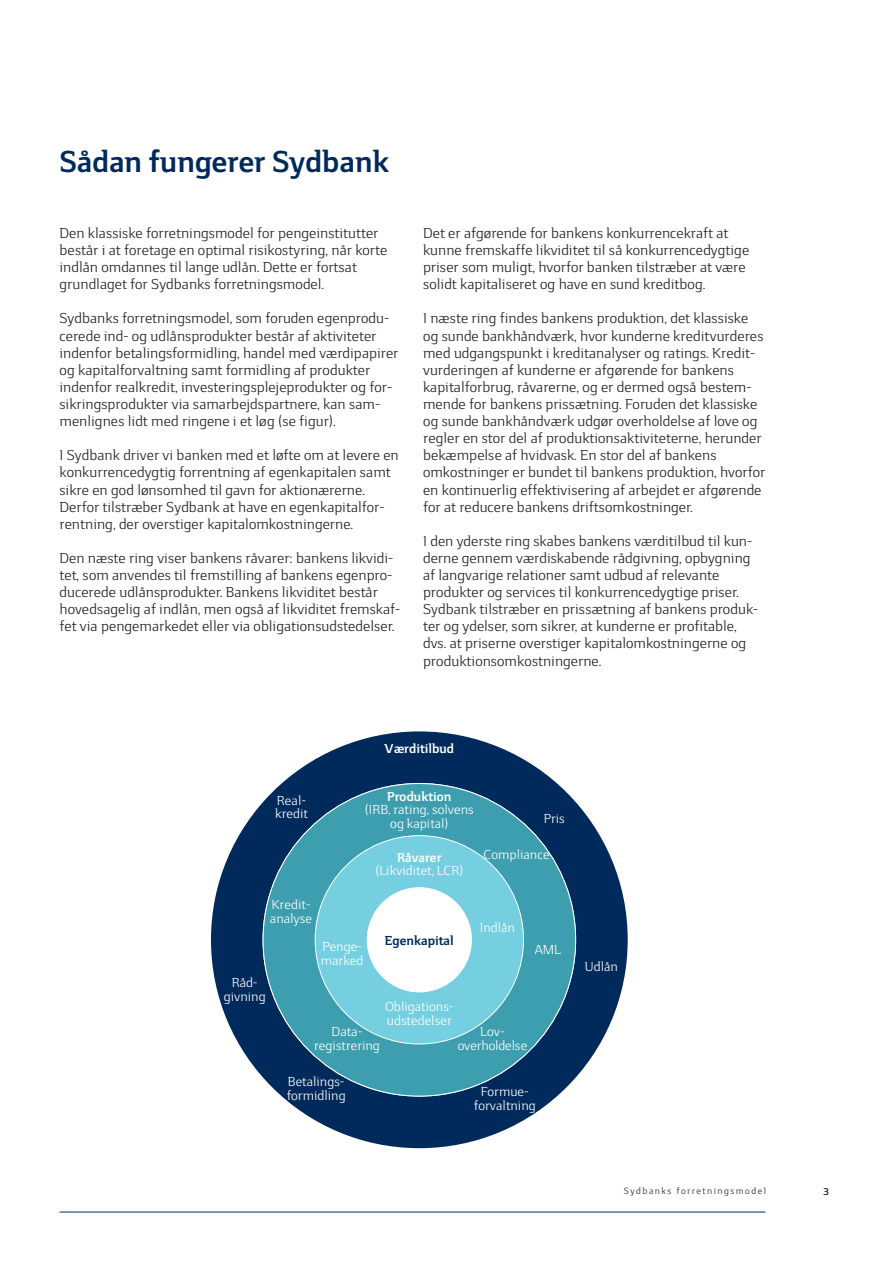
<style>
.page{position:relative;width:893px;height:1263px;background:#fff}
.page>*{position:absolute;margin:0;border:0;box-sizing:border-box;transform-origin:0 0}
.Overskift_Indhold{font:700 30px "Sydbank Sans";color:#002a5b}
.Brødtekst{font:14.25px/17.1px "Sydbank Sans";color:#231f20}
.t1{font:12.9px/13.6px "Sydbank Sans";color:#fff}
.t2{font:700 12.9px "Sydbank Sans";color:#fff}
.t3{font:700 12.9px "Sydbank Sans";color:#002a5b}
.t4{font:700 9.75px "Sydbank Sans";color:#231f20}
.t5{font:9px "Sydbank Sans";letter-spacing:.16em;color:#231f20}
</style>
<div class="page">
<hr style="left:60px;top:1212px;width:705px;height:1px;background:#002a5b">
<div style="left:211px;top:731px;width:417px;height:417px;background:#002a5b;border-radius:50%"></div>
<div style="left:263px;top:783px;width:313px;height:313px;background:#3d9eaf;border-radius:50%"></div>
<div style="left:315px;top:836px;width:208px;height:208px;background:#75cfe0;border-radius:50%"></div>
<div style="left:367px;top:888px;width:104px;height:104px;background:#fff;border-radius:50%"></div>
<p class="Overskift_Indhold" style="left:60px;top:142px;width:331px">Sådan fungerer Sydbank</p>
<p class="Brødtekst" style="left:60px;top:224px;width:329px">Den klassiske forretningsmodel for pengeinstitutter består i at foretage en optimal risikostyring, når korte indlån omdannes til lange udlån. Dette er fortsat grundlaget for Sydbanks forretningsmodel.</p>
<p class="Brødtekst" style="left:60px;top:310px;width:340px">Sydbanks forretningsmodel, som foruden egenprodu&shy;cerede ind- og udlånsprodukter består af aktiviteter indenfor betalingsformidling, handel med værdipapirer og kapitalforvaltning samt formidling af produkter indenfor realkredit, investeringsplejeprodukter og for&shy;sikringsprodukter via samarbejdspartnere, kan sam&shy;menlignes lidt med ringene i et løg (se figur).</p>
<p class="Brødtekst" style="left:60px;top:447px;width:341px">I Sydbank driver vi banken med et løfte om at levere en konkurrencedygtig forrentning af egenkapitalen samt sikre en god lønsomhed til gavn for aktionærerne.<br>Derfor tilstræber Sydbank at have en egenkapitalfor&shy;rentning, der overstiger kapitalomkostningerne.</p>
<p class="Brødtekst" style="left:60px;top:549px;width:342px">Den næste ring viser bankens råvarer: bankens likvidi&shy;tet, som anvendes til fremstilling af bankens egenpro&shy;ducerede udlånsprodukter. Bankens likviditet består hovedsagelig af indlån, men også af likviditet fremskaf&shy;fet via pengemarkedet eller via obligationsudstedelser.</p>
<p class="Brødtekst" style="left:423px;top:224px;width:328px">Det er afgørende for bankens konkurrencekraft at kunne fremskaffe likviditet til så konkurrencedygtige priser som muligt, hvorfor banken tilstræber at være solidt kapitaliseret og have en sund kreditbog.</p>
<p class="Brødtekst" style="left:423px;top:310px;width:344px">I næste ring findes bankens produktion, det klassiske og sunde bankhåndværk, hvor kunderne kreditvurderes med udgangspunkt i kreditanalyser og ratings. Kredit&shy;vurderingen af kunderne er afgørende for bankens kapitalforbrug, råvarerne, og er dermed også bestem&shy;mende for bankens prissætning. Foruden det klassiske og sunde bankhåndværk udgør overholdelse af love og regler en stor del af produktionsaktiviteterne, herunder bekæmpelse af hvidvask. En stor del af bankens omkostninger er bundet til bankens produktion, hvorfor en kontinuerlig effektivisering af arbejdet er afgørende for at reducere bankens driftsomkostninger.</p>
<p class="Brødtekst" style="left:423px;top:532px;width:336px">I den yderste ring skabes bankens værditilbud til kun&shy;derne gennem værdiskabende rådgivning, opbygning af langvarige relationer samt udbud af relevante produkter og services til konkurrencedygtige priser.<br>Sydbank tilstræber en prissætning af bankens produk&shy;ter og ydelser, som sikrer, at kunderne er profitable, dvs. at priserne overstiger kapitalomkostningerne og produktionsomkostningerne.</p>
<p class="t2" style="left:385px;top:740px;width:71px">Værditilbud</p>
<p class="t1" style="left:277px;top:793px;width:31px">Real-</p>
<p class="t1" style="left:275px;top:807px;width:34px">kredit</p>
<p class="t1" style="left:270px;top:898px;width:44px">Kredit&shy;analyse</p>
<p class="t1" style="left:232px;top:976px;width:27px">Råd-</p>
<p class="t1" style="left:224px;top:989px;width:44px">givning</p>
<p class="t2" style="left:387px;top:788px;width:66px">Produktion</p>
<p class="t1" style="left:365px;top:803px;width:110px">(IRB, rating, solvens</p>
<p class="t1" style="left:390px;top:816px;width:60px">og kapital)</p>
<p class="t2" style="left:397px;top:849px;width:46px">Råvarer</p>
<p class="t1" style="left:375px;top:864px;width:89px">(Likviditet, LCR)</p>
<p class="t1" style="left:544px;top:812px;width:23px">Pris</p>
<p class="t1" style="left:484px;top:847px;width:67px">Compliance</p>
<p class="t1" style="left:321px;top:940px;width:44px">Penge&shy;marked</p>
<p class="t3" style="left:385px;top:932px;width:70px">Egenkapital</p>
<p class="t1" style="left:385px;top:1000px;width:70px">Obligations-</p>
<p class="t1" style="left:387px;top:1013px;width:66px">udstedelser</p>
<p class="t1" style="left:480px;top:920px;width:37px">Indlån</p>
<p class="t1" style="left:535px;top:943px;width:28px">AML</p>
<p class="t1" style="left:332px;top:1025px;width:32px">Data-</p>
<p class="t1" style="left:314px;top:1038px;width:67px">registrering</p>
<p class="t1" style="left:288px;top:1075px;width:58px">Betalings-</p>
<p class="t1" style="left:287px;top:1088px;width:60px">formidling</p>
<p class="t1" style="left:458px;top:1025px;width:71px;text-align:center">Lov&shy;overholdelse</p>
<p class="t1" style="left:481px;top:1084px;width:50px">Formue-</p>
<p class="t1" style="left:474px;top:1098px;width:63px">forvaltning</p>
<p class="t1" style="left:585px;top:960px;width:34px">Udlån</p>
<p class="t5" style="left:624px;top:1185px;width:144px">Sydbanks forretningsmodel</p>
<p class="t4" style="left:823px;top:1185px;width:7px">3</p>
</div>
